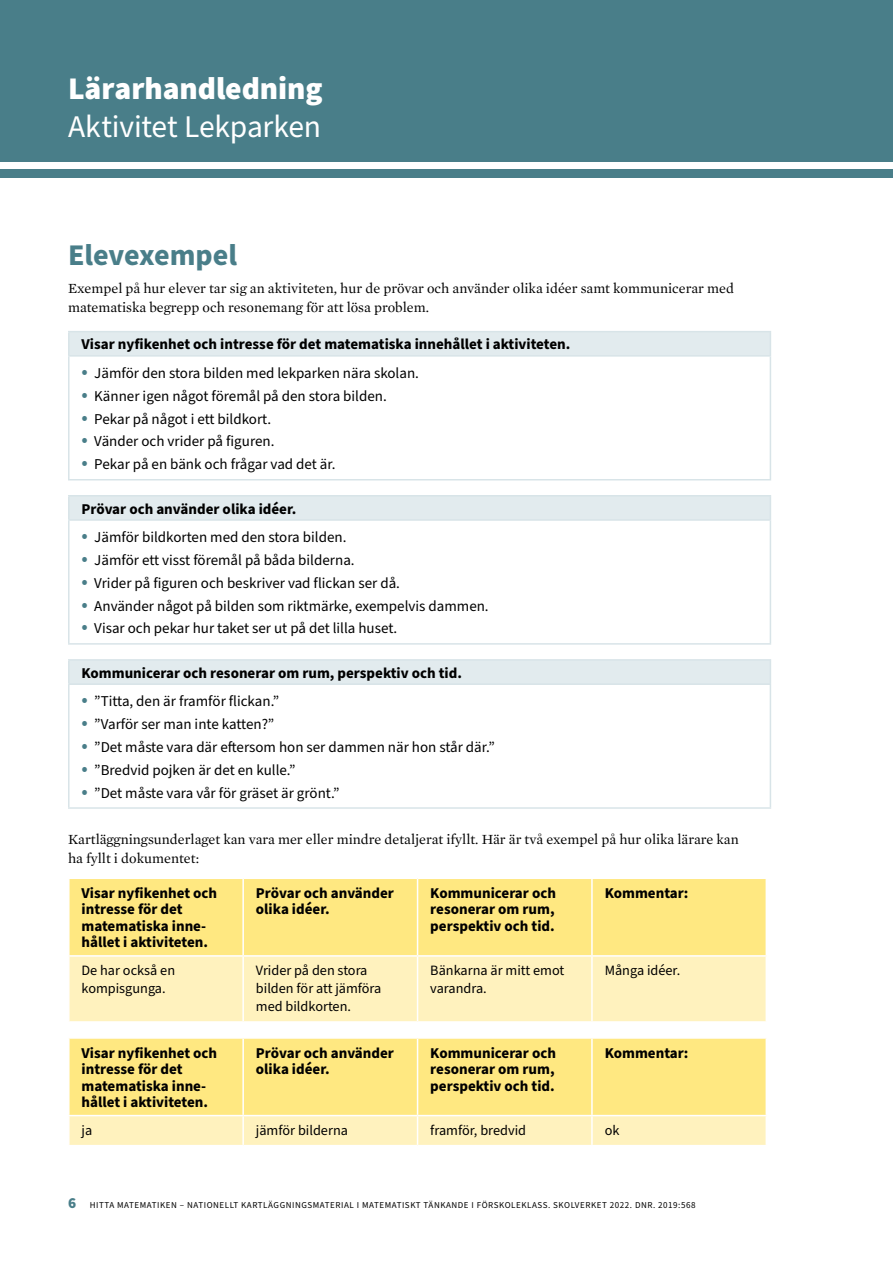
<style>
.page{position:relative;width:893px;height:1263px;background:#fff}
.page>*{position:absolute;margin:0;border:0;box-sizing:border-box;transform-origin:0 0}
.t1{font:31.5px "Source Sans Pro";letter-spacing:-.005em;color:#fff}
.t2{font:900 31.5px "Source Sans Pro";color:#fff}
.t3{font:700 30px "Source Sans Pro";color:#497e89}
.t4{font:15px "Source Sans Pro";color:#000}
.Tabell_rubrik_svart{font:700 15px/16.5px "Source Sans Pro";color:#000}
.Tabell_rubrik{font:700 15px "Source Sans Pro";color:#000}
.tabell_bröd{font:14.25px/18px "Source Sans Pro";color:#000}
.bröd{font:14.25px/19.5px "Mercury Text G1";color:#000}
.bröd_avstånd_före{font:14.25px/19.5px "Mercury Text G1";color:#000}
.t5{font:9px "Source Sans Pro";letter-spacing:.06em;color:#000}
.s1{font-size:21px;color:#497e89}
.s2{font-weight:900;font-size:15px;color:#497e89}
</style>
<div class="page">
<div style="left:0;top:0;width:893px;height:162px;background:#497e89"></div>
<div style="left:0;top:169px;width:893px;height:9px;background:#497e89"></div>
<div style="left:69px;top:332px;width:701px;height:24px;background:#e2ebee"></div>
<hr style="left:68px;top:357px;width:2px;height:122px;background:#d8e4e8">
<hr style="left:770px;top:357px;width:1px;height:122px;background:#d8e4e8">
<hr style="left:68px;top:479px;width:703px;height:1px;background:#d8e4e8">
<hr style="left:68px;top:331px;width:703px;height:1px;background:#d8e4e8">
<hr style="left:68px;top:332px;width:2px;height:23px;background:#d8e4e8">
<svg style="left:770px;top:332px;width:1px;height:23px"></svg>
<hr style="left:68px;top:355px;width:703px;height:2px;background:#d8e4e8">
<div style="left:69px;top:496px;width:701px;height:24px;background:#e2ebee"></div>
<hr style="left:68px;top:521px;width:2px;height:122px;background:#d8e4e8">
<hr style="left:770px;top:521px;width:1px;height:122px;background:#d8e4e8">
<hr style="left:68px;top:643px;width:703px;height:2px;background:#d8e4e8">
<hr style="left:68px;top:495px;width:703px;height:1px;background:#d8e4e8">
<hr style="left:68px;top:496px;width:2px;height:23px;background:#d8e4e8">
<svg style="left:770px;top:496px;width:1px;height:23px"></svg>
<hr style="left:68px;top:519px;width:703px;height:2px;background:#d8e4e8">
<div style="left:69px;top:660px;width:701px;height:24px;background:#e2ebee"></div>
<hr style="left:68px;top:685px;width:2px;height:122px;background:#d8e4e8">
<hr style="left:770px;top:685px;width:1px;height:122px;background:#d8e4e8">
<hr style="left:68px;top:807px;width:703px;height:2px;background:#d8e4e8">
<hr style="left:68px;top:659px;width:703px;height:2px;background:#d8e4e8">
<hr style="left:68px;top:661px;width:2px;height:22px;background:#d8e4e8">
<svg style="left:770px;top:661px;width:1px;height:22px"></svg>
<hr style="left:68px;top:683px;width:703px;height:2px;background:#d8e4e8">
<div style="left:70px;top:879px;width:696px;height:76px;background:#ffe881"></div>
<div style="left:70px;top:957px;width:696px;height:64px;background:#fff2be"></div>
<hr style="left:242px;top:879px;width:2px;height:76px;background:#fff">
<hr style="left:417px;top:879px;width:1px;height:76px;background:#fff">
<hr style="left:591px;top:879px;width:2px;height:76px;background:#fff">
<hr style="left:242px;top:957px;width:2px;height:64px;background:#fff">
<hr style="left:417px;top:957px;width:1px;height:64px;background:#fff">
<hr style="left:591px;top:957px;width:2px;height:64px;background:#fff">
<div style="left:70px;top:1039px;width:696px;height:76px;background:#ffe881"></div>
<hr style="left:242px;top:1039px;width:2px;height:76px;background:#fff">
<hr style="left:417px;top:1039px;width:1px;height:76px;background:#fff">
<hr style="left:591px;top:1039px;width:2px;height:76px;background:#fff">
<svg style="left:70px;top:1115px;width:696px;height:30px;background:#fff2c1"></svg>
<h1 class="t2" style="left:68px;top:67px;width:256px">Lärarhandledning</h1>
<h1 class="t1" style="left:68px;top:105px;width:255px">Aktivitet Lekparken</h1>
<h1 class="t3" style="left:68px;top:234px;width:171px">Elevexempel</h1>
<p class="bröd" style="left:68px;top:277px;width:667px">Exempel på hur elever tar sig an aktiviteten, hur de prövar och använder olika idéer samt kommunicerar med matematiska begrepp och resonemang för att lösa problem.</p>
<p class="Tabell_rubrik" style="left:82px;top:334px;width:490px">Visar nyfikenhet och intresse för det matematiska innehållet i aktiviteten.</p>
<p class="t4" style="left:82px;top:363px;width:339px"><span class="s1">•</span> Jämför den stora bilden med lekparken nära skolan.</p>
<p class="t4" style="left:82px;top:386px;width:307px"><span class="s1">•</span> Känner igen något föremål på den stora bilden.</p>
<p class="t4" style="left:82px;top:408px;width:191px"><span class="s1">•</span> Pekar på något i ett bildkort.</p>
<p class="t4" style="left:82px;top:431px;width:194px"><span class="s1">•</span> Vänder och vrider på figuren.</p>
<p class="t4" style="left:82px;top:454px;width:256px"><span class="s1">•</span> Pekar på en bänk och frågar vad det är.</p>
<p class="Tabell_rubrik_svart" style="left:82px;top:501px;width:216px">Prövar och använder olika idéer.</p>
<p class="t4" style="left:82px;top:527px;width:266px"><span class="s1">•</span> Jämför bildkorten med den stora bilden.</p>
<p class="t4" style="left:82px;top:550px;width:275px"><span class="s1">•</span> Jämför ett visst föremål på båda bilderna.</p>
<p class="t4" style="left:82px;top:573px;width:320px"><span class="s1">•</span> Vrider på figuren och beskriver vad flickan ser då.</p>
<p class="t4" style="left:82px;top:595px;width:409px"><span class="s1">•</span> Använder något på bilden som riktmärke, exempelvis dammen.</p>
<p class="t4" style="left:82px;top:618px;width:317px"><span class="s1">•</span> Visar och pekar hur taket ser ut på det lilla huset.</p>
<p class="Tabell_rubrik_svart" style="left:82px;top:665px;width:382px">Kommunicerar och resonerar om rum, perspektiv och tid.</p>
<p class="t4" style="left:82px;top:691px;width:199px"><span class="s1">•</span> ”Titta, den är framför flickan.”</p>
<p class="t4" style="left:82px;top:714px;width:194px"><span class="s1">•</span> ”Varför ser man inte katten?”</p>
<p class="t4" style="left:82px;top:737px;width:415px"><span class="s1">•</span> ”Det måste vara där eftersom hon ser dammen när hon står där.”</p>
<p class="t4" style="left:82px;top:760px;width:216px"><span class="s1">•</span> ”Bredvid pojken är det en kulle.”</p>
<p class="t4" style="left:82px;top:782px;width:260px"><span class="s1">•</span> ”Det måste vara vår för gräset är grönt.”</p>
<p class="bröd_avstånd_före" style="left:68px;top:828px;width:672px">Kartläggningsunderlaget kan vara mer eller mindre detaljerat ifyllt. Här är två exempel på hur olika lärare kan ha fyllt i dokumentet:</p>
<p class="Tabell_rubrik_svart" style="left:82px;top:885px;width:137px">Visar nyfikenhet och intresse för det matematiska inne&shy;hållet i aktiviteten.</p>
<p class="Tabell_rubrik_svart" style="left:256px;top:885px;width:140px">Prövar och använder olika idéer.</p>
<p class="Tabell_rubrik_svart" style="left:430px;top:885px;width:127px;text-align:justify">Kommunicerar och resonerar om rum, perspektiv och tid.</p>
<p class="Tabell_rubrik_svart" style="left:605px;top:885px;width:85px">Kommentar:</p>
<p class="tabell_bröd" style="left:82px;top:962px;width:95px">De har också en kompisgunga.</p>
<p class="tabell_bröd" style="left:256px;top:962px;width:127px">Vrider på den stora bilden för att jämföra med bildkorten.</p>
<p class="tabell_bröd" style="left:430px;top:962px;width:136px">Bänkarna är mitt emot varandra.</p>
<p class="tabell_bröd" style="left:605px;top:962px;width:77px">Många idéer.</p>
<p class="Tabell_rubrik_svart" style="left:82px;top:1045px;width:137px">Visar nyfikenhet och intresse för det matematiska inne&shy;hållet i aktiviteten.</p>
<p class="Tabell_rubrik_svart" style="left:256px;top:1045px;width:140px">Prövar och använder olika idéer.</p>
<p class="Tabell_rubrik_svart" style="left:430px;top:1045px;width:127px;text-align:justify">Kommunicerar och resonerar om rum, perspektiv och tid.</p>
<p class="Tabell_rubrik_svart" style="left:605px;top:1045px;width:85px">Kommentar:</p>
<p class="tabell_bröd" style="left:82px;top:1122px;width:12px">ja</p>
<p class="tabell_bröd" style="left:256px;top:1122px;width:94px">jämför bilderna</p>
<p class="tabell_bröd" style="left:430px;top:1122px;width:97px">framför, bredvid</p>
<p class="tabell_bröd" style="left:605px;top:1122px;width:16px">ok</p>
<p class="t5" style="left:68px;top:1199px;width:629px"><span class="s2">6</span> HITTA MATEMATIKEN – NATIONELLT KARTLÄGGNINGSMATERIAL I MATEMATISKT TÄNKANDE I FÖRSKOLEKLASS. SKOLVERKET 2022. DNR. 2019:568</p>
</div>
